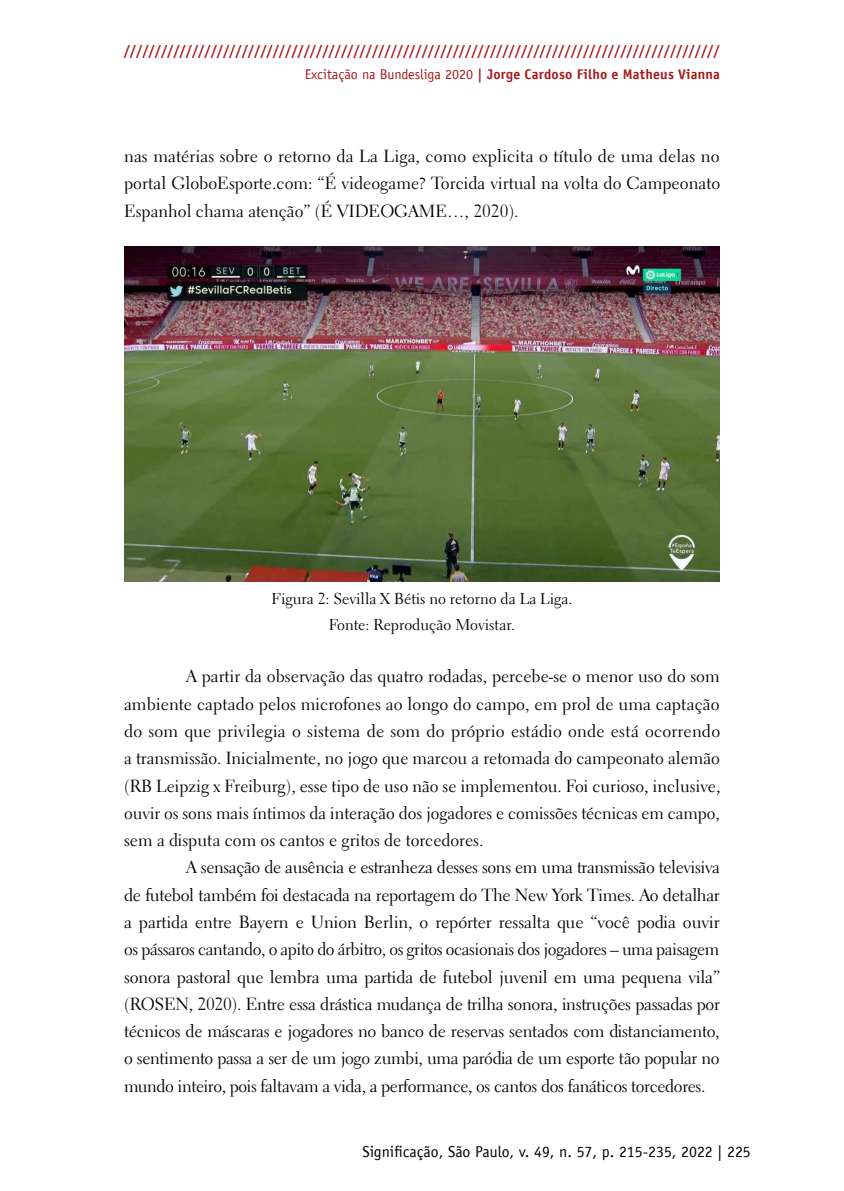
<style>
.page{position:relative;width:844px;height:1191px;background:#fff}
.page>*{position:absolute;margin:0;border:0;box-sizing:border-box;transform-origin:0 0}
.t1{font:17.5px/27.3px "Electra LT Std";color:#000;text-align:justify}
.t2{font:15.75px/26.8px "Electra LT Std";color:#000;text-align:center}
.t3{font:15.75px "Officina Sans LT";color:#000}
.t4{font:700 14px "Officina Sans LT";letter-spacing:.015em;color:#a61919}
.s1{font-weight:400}
</style>
<div class="page">
<img style="left:124px;top:246px;width:595px;height:336px">
<p class="t4" style="left:124px;top:41px;width:597px">////////////////////////////////////////////////////////////////////////////////////////////////</p>
<p class="t4" style="left:304px;top:66px;width:416px"><span class="s1">Excitação na Bundesliga 2020</span> | Jorge Cardoso Filho e Matheus Vianna</p>
<p class="t1" style="left:124px;top:142px;width:597px">nas matérias sobre o retorno da La Liga, como explicita o título de uma delas no portal GloboEsporte.com: “É videogame? Torcida virtual na volta do Campeonato Espanhol chama atenção” (É VIDEOGAME…, 2020).</p>
<p class="t2" style="left:271px;top:585px;width:302px">Figura 2: Sevilla X Bétis no retorno da La Liga.<br>Fonte: Reprodução Movistar.</p>
<p class="t1" style="left:124px;top:663px;width:597px;text-indent:62px">A partir da observação das quatro rodadas, percebe-se o menor uso do som ambiente captado pelos microfones ao longo do campo, em prol de uma captação do som que privilegia o sistema de som do próprio estádio onde está ocorrendo a transmissão. Inicialmente, no jogo que marcou a retomada do campeonato alemão (RB Leipzig x Freiburg), esse tipo de uso não se implementou. Foi curioso, inclusive, ouvir os sons mais íntimos da interação dos jogadores e comissões técnicas em campo, sem a disputa com os cantos e gritos de torcedores.</p>
<p class="t1" style="left:124px;top:854px;width:597px;text-indent:62px">A sensação de ausência e estranheza desses sons em uma transmissão televisiva de futebol também foi destacada na reportagem do The New York Times. Ao detalhar a partida entre Bayern e Union Berlin, o repórter ressalta que “você podia ouvir os pássaros cantando, o apito do árbitro, os gritos ocasionais dos jogadores – uma paisagem sonora pastoral que lembra uma partida de futebol juvenil em uma pequena vila” (ROSEN, 2020). Entre essa drástica mudança de trilha sonora, instruções passadas por técnicos de máscaras e jogadores no banco de reservas sentados com distanciamento, o sentimento passa a ser de um jogo zumbi, uma paródia de um esporte tão popular no mundo inteiro, pois faltavam a vida, a performance, os cantos dos fanáticos torcedores.</p>
<p class="t3" style="left:362px;top:1142px;width:390px">Significação, São Paulo, v. 49, n. 57, p. 215-235, 2022 | 225</p>
</div>
